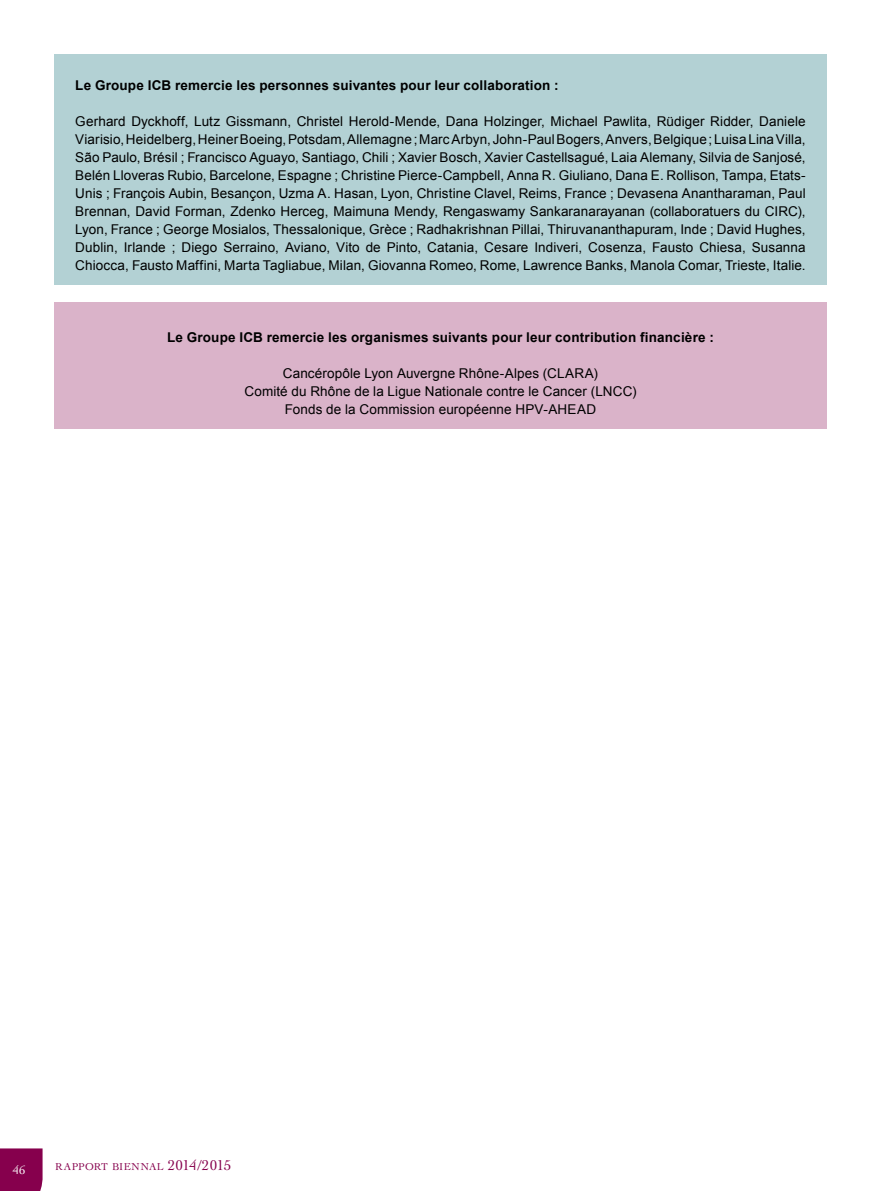
<style>
.page{position:relative;width:881px;height:1191px;background:#fff}
.page>*{position:absolute;margin:0;border:0;box-sizing:border-box;transform-origin:0 0}
.t1{font:13.5px/18px "Arial";letter-spacing:.01em;color:#000;text-align:justify}
.t2{font:700 13.5px "Arial";letter-spacing:.015em;color:#000}
.t3{font:12.75px "Cochin LT Std";color:#fff}
.t4{font:10.5px "Cochin LT Std";letter-spacing:.025em;color:#86004d}
.s1{font-size:15px}
</style>
<div class="page">
<div style="left:0;top:1148px;width:43px;height:43px;background:#86004d"></div>
<div style="left:54px;top:54px;width:772px;height:231px;background:#b3d1d4"></div>
<div style="left:54px;top:303px;width:772px;height:126px;background:#dab3c9"></div>
<p class="t2" style="left:75px;top:76px;width:484px">Le Groupe ICB remercie les personnes suivantes pour leur collaboration :</p>
<p class="t1" style="left:75px;top:112px;width:731px">Gerhard Dyckhoff, Lutz Gissmann, Christel Herold-Mende, Dana Holzinger, Michael Pawlita, Rüdiger Ridder, Daniele Viarisio, Heidelberg, Heiner Boeing, Potsdam, Allemagne ; Marc Arbyn, John-Paul Bogers, Anvers, Belgique ; Luisa Lina Villa, São Paulo, Brésil ; Francisco Aguayo, Santiago, Chili ; Xavier Bosch, Xavier Castellsagué, Laia Alemany, Silvia de Sanjosé, Belén Lloveras Rubio, Barcelone, Espagne ; Christine Pierce-Campbell, Anna R. Giuliano, Dana E. Rollison, Tampa, Etats-Unis ; François Aubin, Besançon, Uzma A. Hasan, Lyon, Christine Clavel, Reims, France ; Devasena Anantharaman, Paul Brennan, David Forman, Zdenko Herceg, Maimuna Mendy, Rengaswamy Sankaranarayanan (collaboratuers du CIRC), Lyon, France ; George Mosialos, Thessalonique, Grèce ; Radhakrishnan Pillai, Thiruvananthapuram, Inde ; David Hughes, Dublin, Irlande ; Diego Serraino, Aviano, Vito de Pinto, Catania, Cesare Indiveri, Cosenza, Fausto Chiesa, Susanna Chiocca, Fausto Maffini, Marta Tagliabue, Milan, Giovanna Romeo, Rome, Lawrence Banks, Manola Comar, Trieste, Italie.</p>
<p class="t2" style="left:167px;top:328px;width:548px">Le Groupe ICB remercie les organismes suivants pour leur contribution financière :</p>
<p class="t1" style="left:244px;top:364px;width:393px;text-align:center">Cancéropôle Lyon Auvergne Rhône-Alpes (CLARA)<br>Comité du Rhône de la Ligue Nationale contre le Cancer (LNCC)<br>Fonds de la Commission européenne HPV-AHEAD</p>
<p class="t3" style="left:13px;top:1162px;width:14px">46</p>
<p class="t4" style="left:55px;top:1161px;width:177px">RAPPORT BIENNAL <span class="s1">2014/2015</span></p>
</div>
